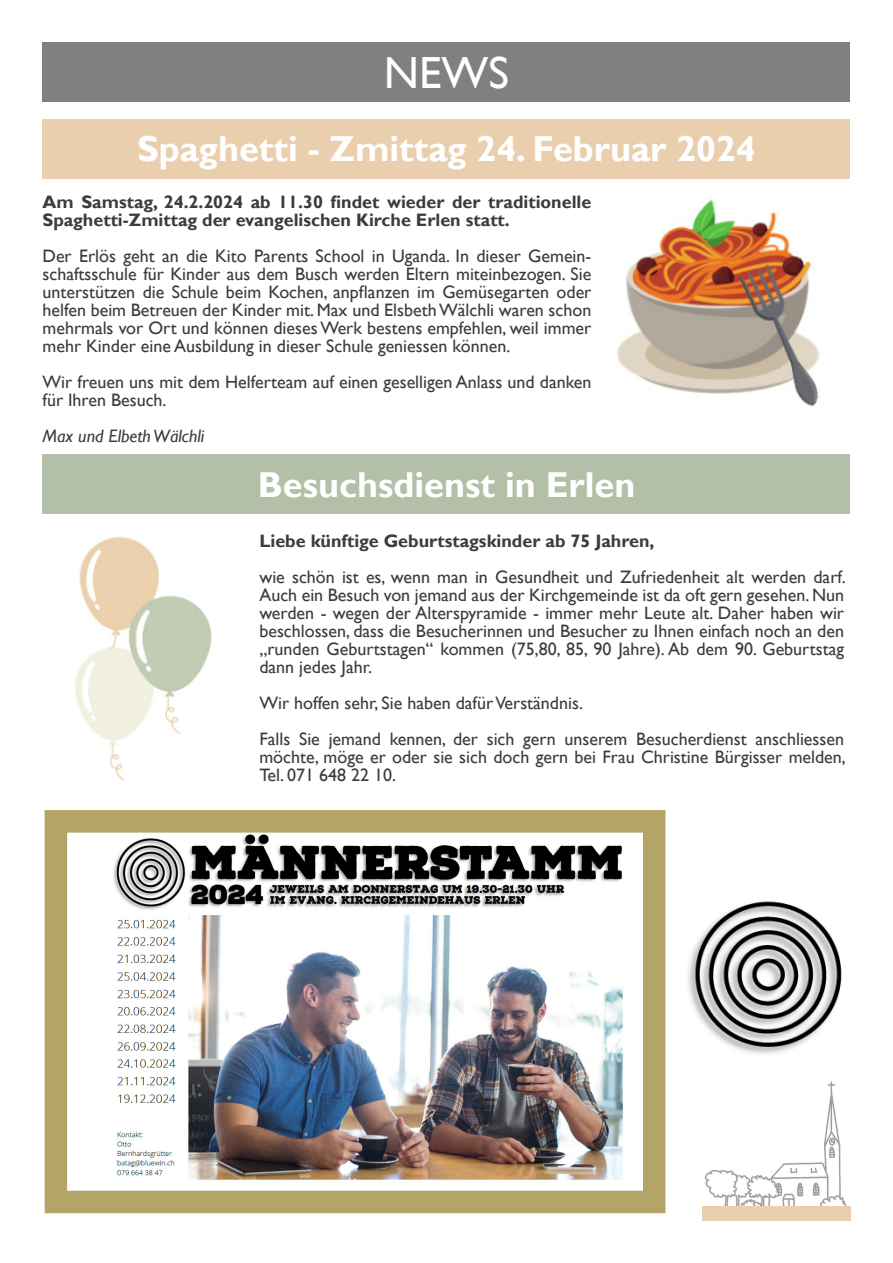
<style>
.page{position:relative;width:893px;height:1263px;background:#fff}
.page>*{position:absolute;margin:0;border:0;box-sizing:border-box;transform-origin:0 0}
.Kopfzeile{font:45px "Gill Sans";color:#fff}
.Schrift_Treffpunkt{font:700 36px "Gill Sans";color:#fff}
.Schrift_Treffpunkt-2{font:18px/18px "Gill Sans";color:#3b3c3d;text-align:justify}
.Schrift_Treffpunkt-3{font:700 18px/18px "Gill Sans";color:#3b3c3d}
.Schrift_Treffpunkt-4{font:italic 18px "Gill Sans";color:#3b3c3d}
</style>
<div class="page">
<div style="left:43px;top:119px;width:807px;height:60px;background:#eacfae"></div>
<div style="left:43px;top:43px;width:807px;height:59px;background:#827f81"></div>
<img style="left:617px;top:199px;width:203px;height:208px">
<img style="left:113px;top:834px;width:510px;height:346px">
<div style="left:45px;top:810px;width:620px;height:403px;border:22px solid #b3a467"></div>
<div style="left:43px;top:454px;width:807px;height:60px;background:#b3bfa7"></div>
<img style="left:704px;top:1081px;width:142px;height:124px">
<div style="left:702px;top:1206px;width:148px;height:14px;background:#eacfae"></div>
<img style="left:75px;top:536px;width:137px;height:245px">
<img style="left:688px;top:901px;width:154px;height:153px">
<p class="Kopfzeile" style="left:384px;top:47px;width:127px">NEWS</p>
<p class="Schrift_Treffpunkt" style="left:137px;top:127px;width:620px">Spaghetti - Zmittag 24. Februar 2024</p>
<p class="Schrift_Treffpunkt-3" style="left:43px;top:193px;width:550px">Am Samstag, 24.2.2024 ab 11.30 findet wieder der traditionelle<br>Spaghetti-Zmittag der evangelischen Kirche Erlen statt.</p>
<p class="Schrift_Treffpunkt-2" style="left:43px;top:247px;width:550px">Der Erlös geht an die Kito Parents School in Uganda. In dieser Gemein&shy;schaftsschule für Kinder aus dem Busch werden Eltern miteinbezogen. Sie unterstützen die Schule beim Kochen, anpflanzen im Gemüsegarten oder helfen beim Betreuen der Kinder mit. Max und Elsbeth Wälchli waren schon mehrmals vor Ort und können dieses Werk bestens empfehlen, weil immer mehr Kinder eine Ausbildung in dieser Schule geniessen können.</p>
<p class="Schrift_Treffpunkt-2" style="left:43px;top:373px;width:550px">Wir freuen uns mit dem Helferteam auf einen geselligen Anlass und danken für Ihren Besuch.</p>
<p class="Schrift_Treffpunkt-4" style="left:43px;top:425px;width:163px">Max und Elbeth Wälchli</p>
<p class="Schrift_Treffpunkt" style="left:258px;top:463px;width:379px">Besuchsdienst in Erlen</p>
<p class="Schrift_Treffpunkt-3" style="left:259px;top:532px;width:397px">Liebe künftige Geburtstagskinder ab 75 Jahren,</p>
<p class="Schrift_Treffpunkt-2" style="left:259px;top:568px;width:588px">wie schön ist es, wenn man in Gesundheit und Zufriedenheit alt werden darf.<br>Auch ein Besuch von jemand aus der Kirchgemeinde ist da oft gern gesehen. Nun werden - wegen der Alterspyramide - immer mehr Leute alt. Daher haben wir beschlossen, dass die Besucherinnen und Besucher zu Ihnen einfach noch an den „runden Geburtstagen“ kommen (75,80, 85, 90 Jahre). Ab dem 90. Geburtstag dann jedes Jahr.</p>
<p class="Schrift_Treffpunkt-2" style="left:259px;top:694px;width:325px">Wir hoffen sehr, Sie haben dafür Verständnis.</p>
<p class="Schrift_Treffpunkt-2" style="left:259px;top:730px;width:588px">Falls Sie jemand kennen, der sich gern unserem Besucherdienst anschliessen möchte, möge er oder sie sich doch gern bei Frau Christine Bürgisser melden, Tel. 071 648 22 10.</p>
</div>
